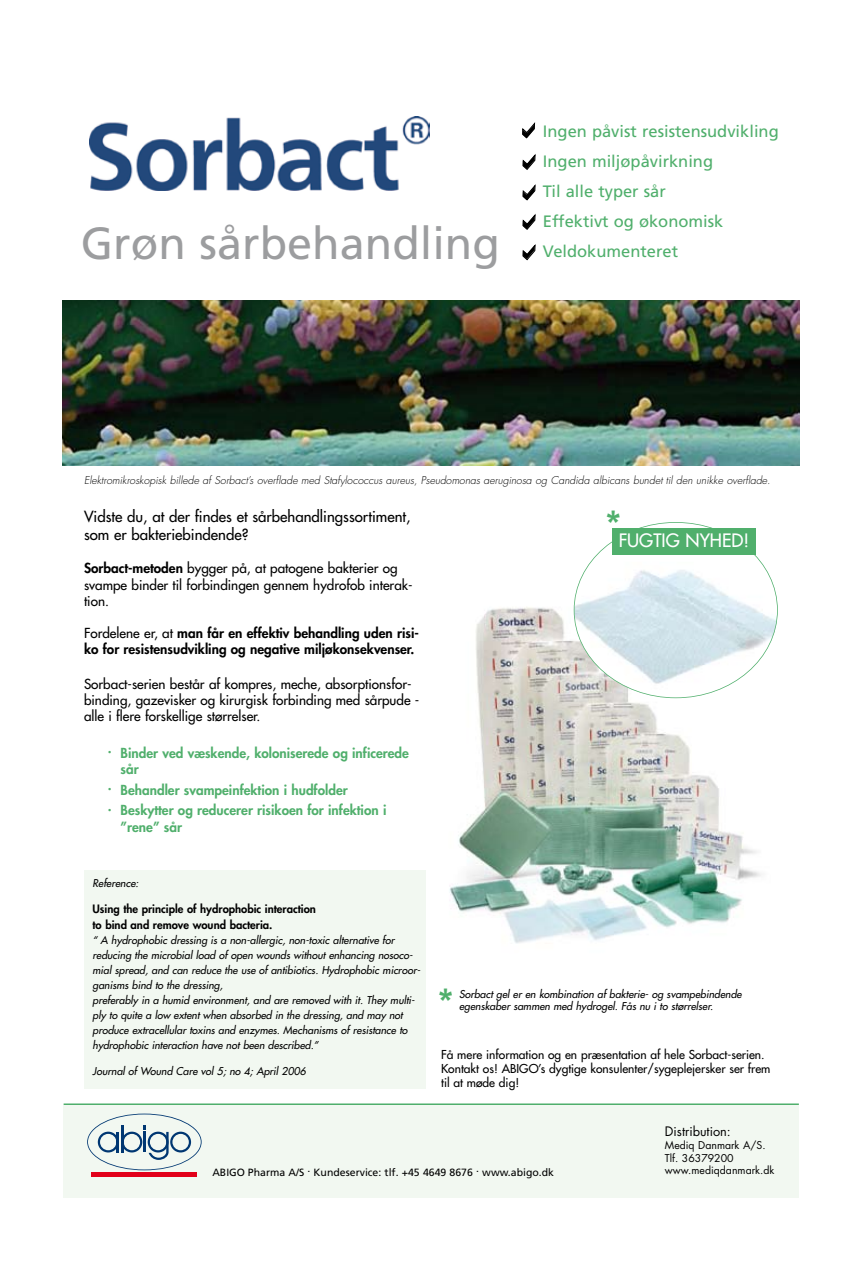
<style>
.page{position:relative;width:851px;height:1263px;background:#fff}
.page>*{position:absolute;margin:0;border:0;box-sizing:border-box;transform-origin:0 0}
.t1{font:45px "Frutiger LT Std";color:#9c9d9f}
.t2{font:italic 700 36px "Arial";color:#50af6c}
.t3{font:500 18px "Futura Std";color:#fff}
.t4{font:16.5px/30px "Frutiger LT Std";color:#50af6c}
.t5{font:500 15px/18px "Futura Std";color:#000}
.t6{font:500 13.5px/16.2px "Futura Std";color:#000}
.t7{font:800 13.5px/16.2px "Futura Std";color:#50af6c}
.t8{font:800 13.5px/16.2px "Futura Std";color:#000}
.t9{font:12.75px "Futura Std";color:#000}
.t10{font:500 12px/14.4px "Futura Std";color:#000}
.t11{font:800 11.25px/16.6px "Futura Std";color:#000}
.t12{font:italic 500 10.5px/15px "Futura Std";color:#000}
.t13{font:italic 300 10.5px "Futura Std";color:#000}
.t14{font:10.5px "Frutiger LT Std";color:#000}
.t15{font:10.5px/12.6px "Futura Std";color:#000}
.s1{font-weight:800}
.s2{font-weight:500}
</style>
<div class="page">
<img style="left:63px;top:116px;width:736px;height:1082px">
<svg style="left:521px;top:121px;width:14px;height:18px"></svg>
<svg style="left:522px;top:153px;width:14px;height:18px"></svg>
<svg style="left:522px;top:183px;width:14px;height:18px"></svg>
<svg style="left:522px;top:212px;width:14px;height:19px"></svg>
<svg style="left:522px;top:243px;width:14px;height:18px"></svg>
<h1 class="t1" style="left:81px;top:217px;width:420px">Grøn sårbehandling</h1>
<h3 class="t4" style="left:543px;top:116px;width:237px">Ingen påvist resistensudvikling<br>Ingen miljøpåvirkning<br>Til alle typer sår<br>Effektivt og økonomisk<br>Veldokumenteret</h3>
<p class="t13" style="left:84px;top:474px;width:688px">Elektromikroskopisk billede af Sorbact’s overflade med Stafylococcus aureus, Pseudomonas aeruginosa og Candida albicans bundet til den unikke overflade.</p>
<h3 class="t5" style="left:84px;top:508px;width:328px">Vidste du, at der findes et sårbehandlingssortiment, som er bakteriebindende?</h3>
<p class="t6" style="left:84px;top:560px;width:330px"><span class="s1">Sorbact-metoden</span> bygger på, at patogene bakterier og svampe binder til forbindingen gennem hydrofob interak&shy;tion.</p>
<p class="t8" style="left:84px;top:625px;width:336px"><span class="s2">Fordelene er, at</span> man får en effektiv behandling uden risi&shy;ko for resistensudvikling og negative miljøkonsekvenser.</p>
<p class="t6" style="left:84px;top:675px;width:337px">Sorbact-serien består af kompres, meche, absorptionsfor&shy;binding, gazevisker og kirurgisk forbinding med sårpude - alle i flere forskellige størrelser.</p>
<p class="t7" style="left:121px;top:745px;width:290px;text-indent:-13px">. Binder ved væskende, koloniserede og inficerede sår</p>
<p class="t7" style="left:108px;top:779px;width:280px;line-height:20.7px">. Behandler svampeinfektion i hudfolder<br>. Beskytter og reducerer risikoen for infektion i</p>
<p class="t7" style="left:121px;top:818px;width:63px">”rene” sår</p>
<p class="t12" style="left:92px;top:876px;width:47px">Reference:</p>
<p class="t11" style="left:92px;top:900px;width:225px">Using the principle of hydrophobic interaction to bind and remove wound bacteria.</p>
<p class="t12" style="left:92px;top:933px;width:329px">“ A hydrophobic dressing is a non-allergic, non-toxic alternative for reducing the microbial load of open wounds without enhancing nosoco&shy;mial spread, and can reduce the use of antibiotics. Hydrophobic microor&shy;ganisms bind to the dressing,<br>preferably in a humid environment, and are removed with it. They multi&shy;ply to quite a low extent when absorbed in the dressing, and may not produce extracellular toxins and enzymes. Mechanisms of resistance to hydrophobic interaction have not been described.”</p>
<p class="t12" style="left:92px;top:1064px;width:215px">Journal of Wound Care vol 5; no 4; April 2006</p>
<h2 class="t2" style="left:603px;top:501px;width:16px">*</h2>
<h3 class="t3" style="left:618px;top:529px;width:132px">FUGTIG NYHED!</h3>
<h2 class="t2" style="left:436px;top:979px;width:16px">*</h2>
<p class="t12" style="left:459px;top:988px;width:284px;line-height:12.6px">Sorbact gel er en kombination af bakterie- og svampebindende egenskaber sammen med hydrogel. Fås nu i to størrelser.</p>
<p class="t10" style="left:441px;top:1047px;width:331px">Få mere information og en præsentation af hele Sorbact-serien.<br>Kontakt os! ABIGO’s dygtige konsulenter/sygeplejersker ser frem til at møde dig!</p>
<p class="t14" style="left:212px;top:1166px;width:343px">ABIGO Pharma A/S . Kundeservice: tlf. +45 4649 8676 . www.abigo.dk</p>
<p class="t9" style="left:664px;top:1123px;width:67px">Distribution:</p>
<p class="t15" style="left:664px;top:1139px;width:111px">Mediq Danmark A/S.<br>Tlf. 36379200 www.mediqdanmark.dk</p>
</div>
